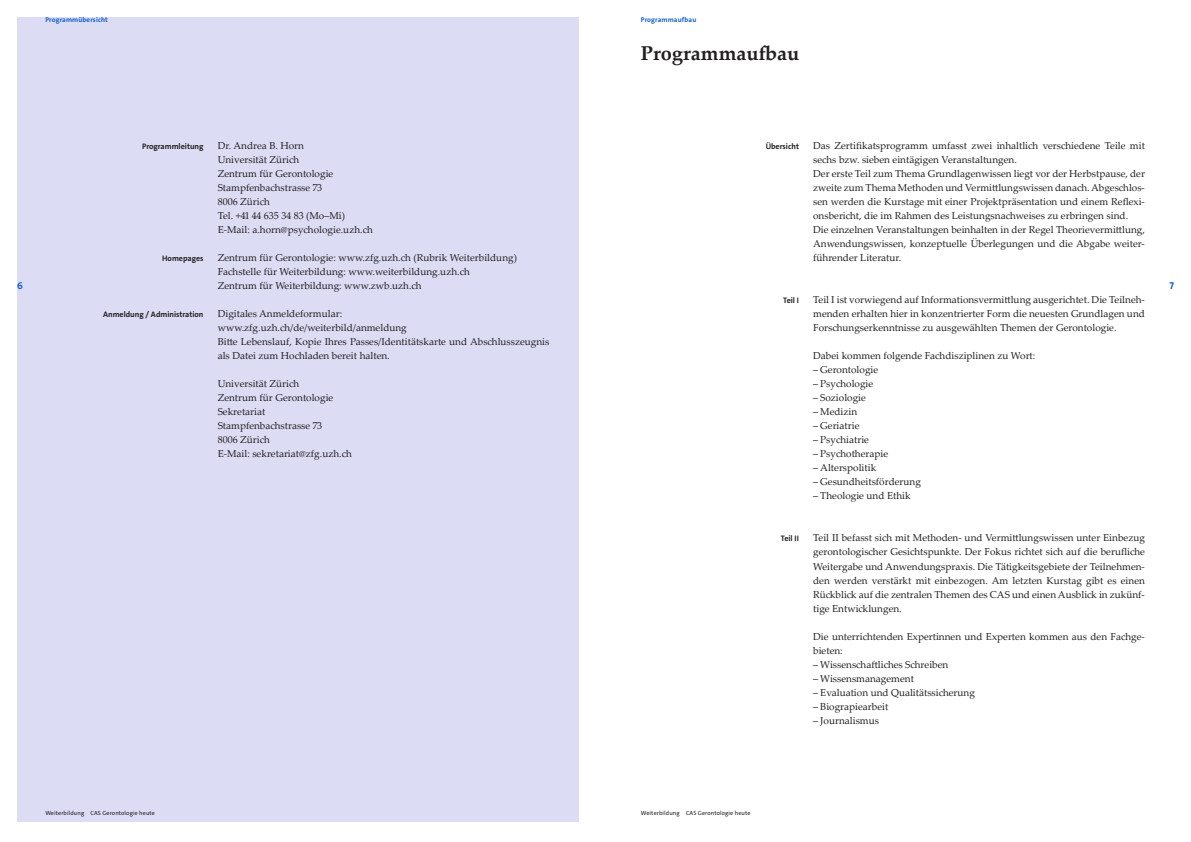
<style>
.page{position:relative;width:1191px;height:842px;background:#fff}
.page>*{position:absolute;margin:0;border:0;box-sizing:border-box;transform-origin:0 0}
.Titel{font:700 20px "Palatino Linotype";color:#231f20}
.Lauftext{font:10px/14px "Palatino Linotype";color:#231f20}
.t1{font:10px "The Sans LP7 Bld";color:#145fc7}
.Programmübersicht_Ti{font:8px "The Sans LP7 Bld";color:#231f20}
.Kopfzeile{font:7px "The Sans LP7 Bld";letter-spacing:.02em;color:#145fc7}
.Fusszeile{font:6px "The Sans LP5 Plain";letter-spacing:.02em;color:#231f20}
</style>
<div class="page">
<div style="left:17px;top:17px;width:561px;height:804px;background:#dcdcf5"></div>
<p class="Kopfzeile" style="left:45px;top:15px;width:64px">Programmübersicht</p>
<p class="Kopfzeile" style="left:641px;top:15px;width:57px">Programmaufbau</p>
<p class="Titel" style="left:641px;top:39px;width:160px">Programmaufbau</p>
<p class="Programmübersicht_Ti" style="left:142px;top:142px;width:63px">Programmleitung</p>
<p class="Lauftext" style="left:218px;top:139px;width:88px">Dr. Andrea B. Horn</p>
<p class="Lauftext" style="left:218px;top:153px;width:83px">Universität Zürich</p>
<p class="Lauftext" style="left:218px;top:167px;width:117px">Zentrum für Gerontologie</p>
<p class="Lauftext" style="left:218px;top:181px;width:106px">Stampfenbachstrasse 73</p>
<p class="Lauftext" style="left:218px;top:195px;width:54px">8006 Zürich</p>
<p class="Lauftext" style="left:218px;top:209px;width:129px">Tel. +41 44 635 34 83 (Mo–Mi)</p>
<p class="Lauftext" style="left:218px;top:223px;width:157px">E-Mail: a.horn@psychologie.uzh.ch</p>
<p class="Programmübersicht_Ti" style="left:162px;top:254px;width:43px">Homepages</p>
<p class="Lauftext" style="left:218px;top:251px;width:301px">Zentrum für Gerontologie: www.zfg.uzh.ch (Rubrik Weiterbildung)</p>
<p class="Lauftext" style="left:218px;top:265px;width:253px">Fachstelle für Weiterbildung: www.weiterbildung.uzh.ch</p>
<p class="Lauftext" style="left:218px;top:279px;width:205px">Zentrum für Weiterbildung: www.zwb.uzh.ch</p>
<p class="Programmübersicht_Ti" style="left:103px;top:310px;width:102px">Anmeldung / Administration</p>
<p class="Lauftext" style="left:218px;top:307px;width:126px">Digitales Anmeldeformular:</p>
<p class="Lauftext" style="left:218px;top:321px;width:191px">www.zfg.uzh.ch/de/weiterbild/anmeldung</p>
<p class="Lauftext" style="left:218px;top:335px;width:333px">Bitte Lebenslauf, Kopie Ihres Passes/Identitätskarte und Abschlusszeugnis als Datei zum Hochladen bereit halten.</p>
<p class="Lauftext" style="left:218px;top:377px;width:83px">Universität Zürich</p>
<p class="Lauftext" style="left:218px;top:391px;width:117px">Zentrum für Gerontologie</p>
<p class="Lauftext" style="left:218px;top:405px;width:49px">Sekretariat</p>
<p class="Lauftext" style="left:218px;top:419px;width:106px">Stampfenbachstrasse 73</p>
<p class="Lauftext" style="left:218px;top:433px;width:54px">8006 Zürich</p>
<p class="Lauftext" style="left:218px;top:447px;width:136px">E-Mail: sekretariat@zfg.uzh.ch</p>
<p class="Programmübersicht_Ti" style="left:765px;top:142px;width:35px">Übersicht</p>
<p class="Lauftext" style="left:813px;top:139px;width:333px">Das Zertifikatsprogramm umfasst zwei inhaltlich verschiedene Teile mit sechs bzw. sieben eintägigen Veranstaltungen.</p>
<p class="Lauftext" style="left:813px;top:167px;width:333px;text-align:justify">Der erste Teil zum Thema Grundlagenwissen liegt vor der Herbstpause, der zweite zum Thema Methoden und Vermittlungswissen danach. Abgeschlos&shy;sen werden die Kurstage mit einer Projektpräsentation und einem Reflexi&shy;onsbericht, die im Rahmen des Leistungsnachweises zu erbringen sind.</p>
<p class="Lauftext" style="left:813px;top:223px;width:333px">Die einzelnen Veranstaltungen beinhalten in der Regel Theorievermittlung,</p>
<p class="Lauftext" style="left:813px;top:237px;width:333px">Anwendungswissen, konzeptuelle Überlegungen und die Abgabe weiter&shy;führender Literatur.</p>
<p class="Programmübersicht_Ti" style="left:783px;top:296px;width:17px">Teil I</p>
<p class="Lauftext" style="left:813px;top:293px;width:333px;text-align:justify">Teil I ist vorwiegend auf Informationsvermittlung ausgerichtet. Die Teilneh&shy;menden erhalten hier in konzentrierter Form die neuesten Grundlagen und Forschungserkenntnisse zu ausgewählten Themen der Gerontologie.</p>
<p class="Lauftext" style="left:813px;top:349px;width:224px">Dabei kommen folgende Fachdisziplinen zu Wort:</p>
<p class="Lauftext" style="left:813px;top:363px;width:67px">‒ Gerontologie</p>
<p class="Lauftext" style="left:813px;top:377px;width:62px">‒ Psychologie</p>
<p class="Lauftext" style="left:813px;top:391px;width:54px">‒ Soziologie</p>
<p class="Lauftext" style="left:813px;top:405px;width:46px">‒ Medizin</p>
<p class="Lauftext" style="left:813px;top:419px;width:48px">‒ Geriatrie</p>
<p class="Lauftext" style="left:813px;top:433px;width:57px">‒ Psychiatrie</p>
<p class="Lauftext" style="left:813px;top:447px;width:76px">‒ Psychotherapie</p>
<p class="Lauftext" style="left:813px;top:461px;width:65px">‒ Alterspolitik</p>
<p class="Lauftext" style="left:813px;top:475px;width:109px">‒ Gesundheitsförderung</p>
<p class="Lauftext" style="left:813px;top:489px;width:99px">‒ Theologie und Ethik</p>
<p class="Programmübersicht_Ti" style="left:781px;top:534px;width:20px">Teil II</p>
<p class="Lauftext" style="left:813px;top:531px;width:333px;text-align:justify">Teil II befasst sich mit Methoden- und Vermittlungswissen unter Einbezug gerontologischer Gesichtspunkte. Der Fokus richtet sich auf die berufliche Weitergabe und Anwendungspraxis. Die Tätigkeitsgebiete der Teilnehmen&shy;den werden verstärkt mit einbezogen. Am letzten Kurstag gibt es einen Rückblick auf die zentralen Themen des CAS und einen Ausblick in zukünf&shy;tige Entwicklungen.</p>
<p class="Lauftext" style="left:813px;top:629px;width:333px">Die unterrichtenden Expertinnen und Experten kommen aus den Fachge&shy;bieten:</p>
<p class="Lauftext" style="left:813px;top:657px;width:137px">‒ Wissenschaftliches Schreiben</p>
<p class="Lauftext" style="left:813px;top:671px;width:102px">‒ Wissensmanagement</p>
<p class="Lauftext" style="left:813px;top:685px;width:163px">‒ Evaluation und Qualitätssicherung</p>
<p class="Lauftext" style="left:813px;top:699px;width:77px">‒ Biograpiearbeit</p>
<p class="Lauftext" style="left:813px;top:713px;width:67px">‒ Journalismus</p>
<p class="t1" style="left:17px;top:280px;width:7px">6</p>
<p class="t1" style="left:1169px;top:280px;width:6px">7</p>
<p class="Fusszeile" style="left:45px;top:809px;width:111px">Weiterbildung CAS Gerontologie heute</p>
<p class="Fusszeile" style="left:641px;top:809px;width:111px">Weiterbildung CAS Gerontologie heute</p>
</div>
